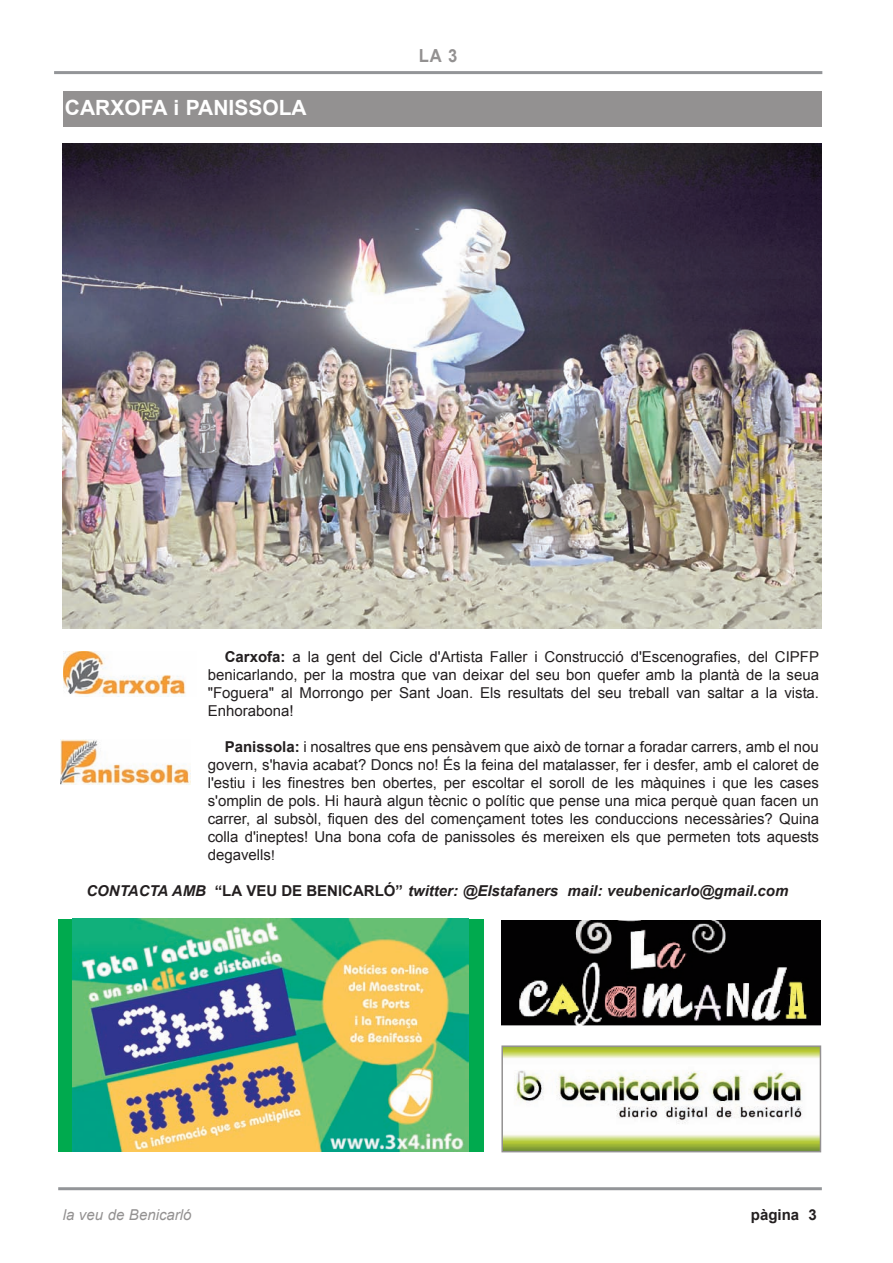
<style>
.page{position:relative;width:893px;height:1263px;background:#fff}
.page>*{position:absolute;margin:0;border:0;box-sizing:border-box;transform-origin:0 0}
.t1{font:700 21px "Arial";color:#fff}
.t2{font:700 18px "Arial";color:#939191;scale:.92 1}
.t3{font:15px/18px "Arial";color:#231f20;text-align:justify}
.t4{font:italic 700 15px "Arial";color:#231f20}
.t5{font:italic 15px "Arial";color:#939191}
.t6{font:700 15px "Arial";color:#231f20}
.s1{font-weight:700}
.s2{font-size:13.5px}
.s3{font-style:normal}
</style>
<div class="page">
<hr style="left:54px;top:71px;width:768px;height:3px;background:#939598">
<hr style="left:58px;top:1187px;width:764px;height:3px;background:#939598">
<div style="left:58px;top:919px;width:426px;height:232px;background:#00aa4e"></div>
<img style="left:73px;top:919px;width:395px;height:232px">
<img style="left:504px;top:1048px;width:314px;height:101px">
<div style="left:501px;top:1045px;width:320px;height:107px;border:2px solid #939191"></div>
<img style="left:502px;top:920px;width:318px;height:106px">
<div style="left:63px;top:92px;width:759px;height:35px;background:#939191"></div>
<img style="left:63px;top:651px;width:123px;height:46px">
<img style="left:61px;top:739px;width:129px;height:46px">
<img style="left:62px;top:143px;width:759px;height:485px">
<h1 class="t1" style="left:65px;top:96px;width:243px">CARXOFA i PANISSOLA</h1>
<p class="t2" style="left:419px;top:46px;width:44px">LA 3</p>
<p class="t3" style="left:208px;top:648px;width:613px;text-indent:17px"><span class="s1">Carxofa:</span> a la gent del Cicle d'Artista Faller i Construcció d'Escenografies, del CIPFP benicarlando, per la mostra que van deixar del seu bon quefer amb la plantà de la seua "Foguera" al Morrongo per Sant Joan. Els resultats del seu treball van saltar a la vista.<br>Enhorabona!</p>
<p class="t3" style="left:208px;top:738px;width:613px;text-indent:17px"><span class="s1">Panissola:</span> i nosaltres que ens pensàvem que això de tornar a foradar carrers, amb el nou govern, s'havia acabat? Doncs no! És la feina del matalasser, fer i desfer, amb el caloret de l'estiu i les finestres ben obertes, per escoltar el soroll de les màquines i que les cases s'omplin de pols. Hi haurà algun tècnic o polític que pense una mica perquè quan facen un carrer, al subsòl, fiquen des del començament totes les conduccions necessàries? Quina colla d'ineptes! Una bona cofa de panissoles és mereixen els que permeten tots aquests degavells<span class="s2">!</span></p>
<p class="t4" style="left:86px;top:882px;width:703px">CONTACTA AMB <span class="s3">“LA VEU DE BENICARLÓ”</span> twitter: @Elstafaners mail: veubenicarlo@gmail.com</p>
<p class="t5" style="left:63px;top:1206px;width:130px">la veu de Benicarló</p>
<p class="t6" style="left:751px;top:1206px;width:67px">pàgina 3</p>
</div>
